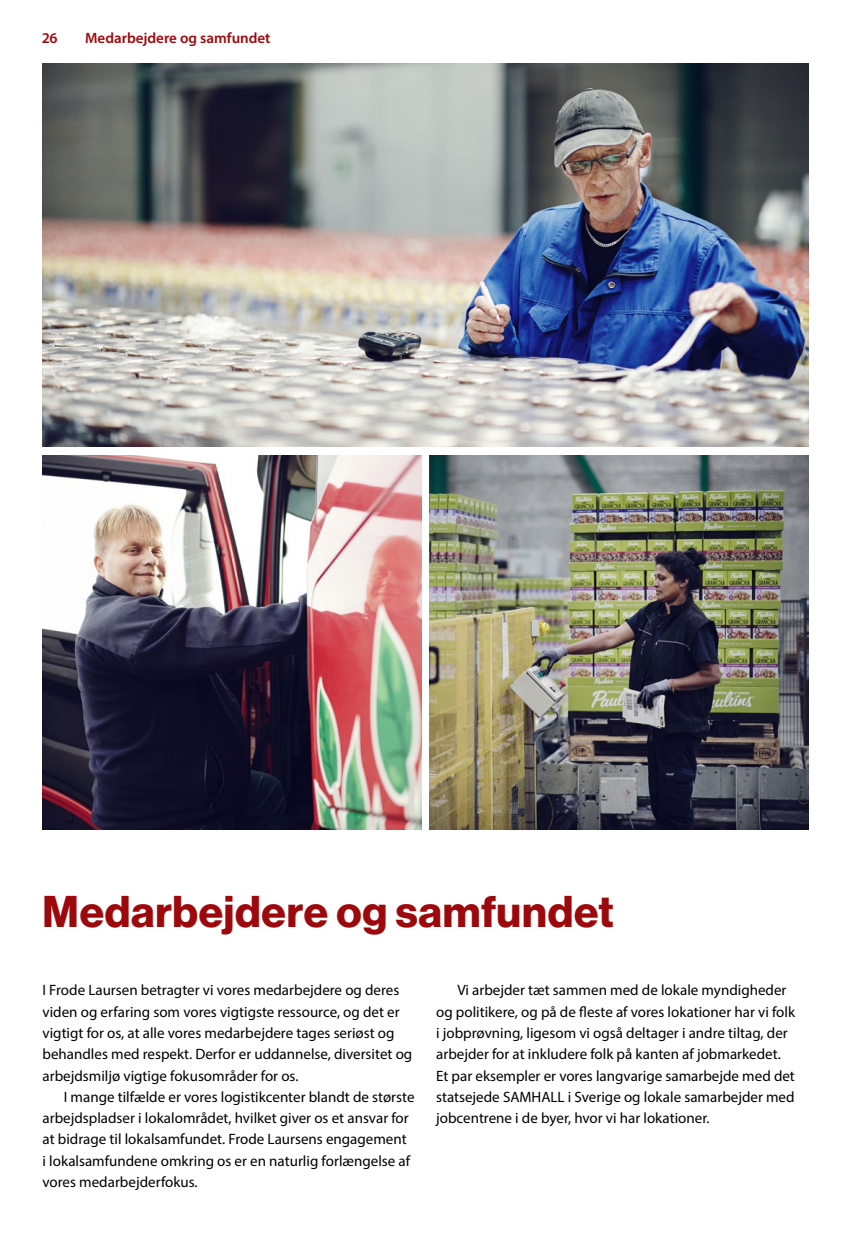
<style>
.page{position:relative;width:851px;height:1234px;background:#fff}
.page>*{position:absolute;margin:0;border:0;box-sizing:border-box;transform-origin:0 0}
.t1{font:43.5px "N Haas Grotesk DS Pro 75 Bd";letter-spacing:.02em;color:#9d080d}
.t2{font:15px/21.3px "Myriad Pro";color:#000}
.t3{font:600 15px "Myriad Pro";color:#9d080d}
</style>
<div class="page">
<hr style="left:850px;top:0;width:1px;height:1233px;background:#e2dddb">
<img style="left:43px;top:64px;width:765px;height:382px">
<img style="left:429px;top:455px;width:379px;height:374px">
<img style="left:43px;top:455px;width:378px;height:374px">
<p class="t3" style="left:43px;top:28px;width:17px">26</p>
<p class="t3" style="left:85px;top:28px;width:187px">Medarbejdere og samfundet</p>
<h1 class="t1" style="left:43px;top:886px;width:572px">Medarbejdere og samfundet</h1>
<p class="t2" style="left:43px;top:979px;width:371px">I Frode Laursen betragter vi vores medarbejdere og deres viden og erfaring som vores vigtigste ressource, og det er vigtigt for os, at alle vores medarbejdere tages seriøst og behandles med respekt. Derfor er uddannelse, diversitet og arbejdsmiljø vigtige fokusområder for os.</p>
<p class="t2" style="left:43px;top:1085px;width:373px;text-indent:21px">I mange tilfælde er vores logistikcenter blandt de største arbejdspladser i lokalområdet, hvilket giver os et ansvar for at bidrage til lokalsamfundet. Frode Laursens engagement<br>i lokalsamfundene omkring os er en naturlig forlængelse af vores medarbejderfokus.</p>
<p class="t2" style="left:436px;top:979px;width:360px;text-indent:21px">Vi arbejder tæt sammen med de lokale myndigheder og politikere, og på de fleste af vores lokationer har vi folk i jobprøvning, ligesom vi også deltager i andre tiltag, der arbejder for at inkludere folk på kanten af jobmarkedet.<br>Et par eksempler er vores langvarige samarbejde med det statsejede SAMHALL i Sverige og lokale samarbejder med jobcentrene i de byer, hvor vi har lokationer.</p>
</div>
